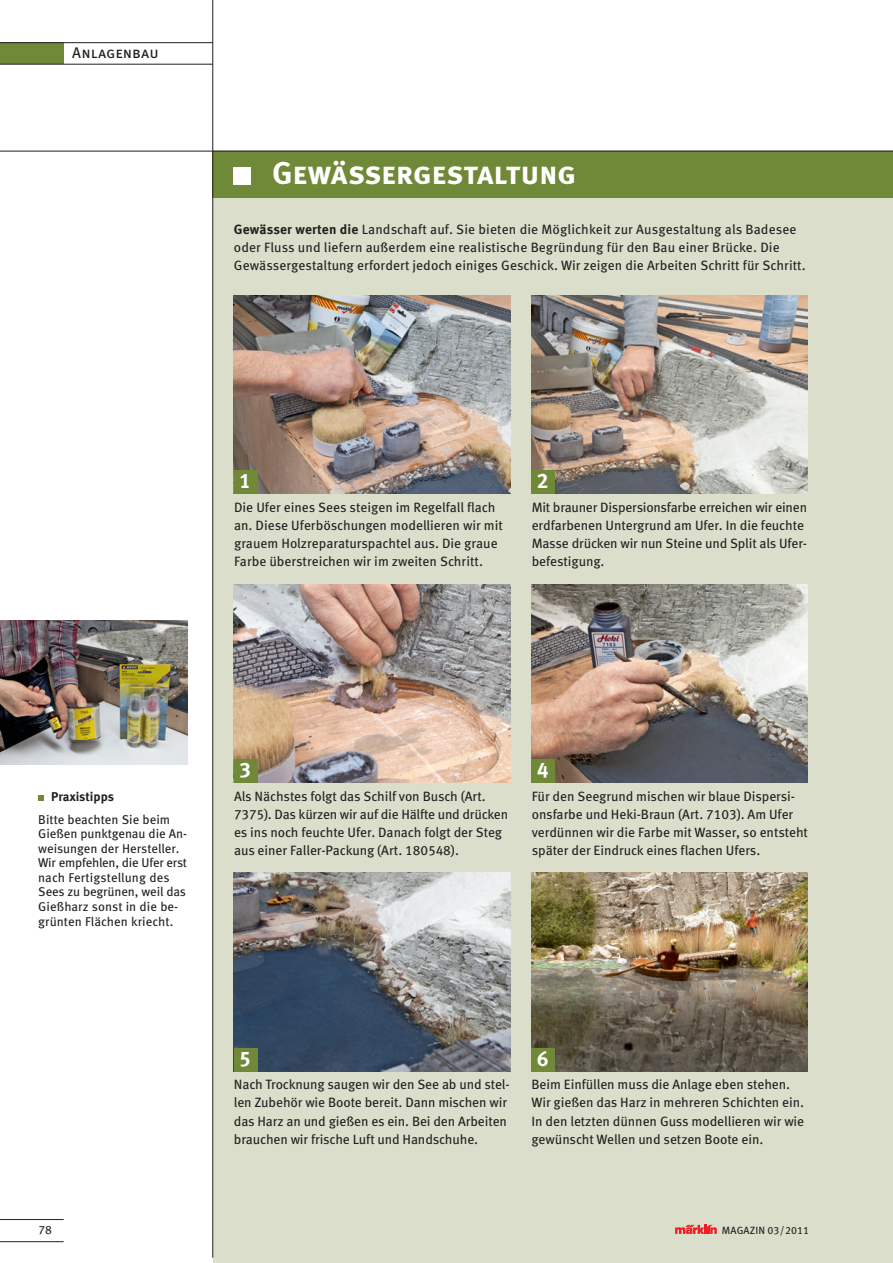
<style>
.page{position:relative;width:893px;height:1263px;background:#fff}
.page>*{position:absolute;margin:0;border:0;box-sizing:border-box;transform-origin:0 0}
.Kastenhead_22_pt{font:700 31.5px "Meta OT";letter-spacing:-.015em;color:#fff}
.t1{font:700 21px "Meta OT";color:#fff}
.t2{font:15.45px "Meta OT";letter-spacing:-.005em;color:#231f20}
.Text_Bildbeschreibun{font:13.5px/18px "Meta OT";letter-spacing:-.005em;color:#231f20}
.LT_Spaltentext{font:12.75px/14.5px "Meta OT";letter-spacing:-.005em;color:#231f20}
.Head_Spaltentext{font:700 12.75px "Meta OT";letter-spacing:-.005em;color:#231f20}
.t3{font:12px "Meta OT";color:#231f20}
.t4{font:10.5px "Meta OT";letter-spacing:.01em;color:#231f20}
.s1{font-weight:700}
</style>
<div class="page">
<hr style="left:0;top:1219px;width:64px;height:1px;background:#231f20">
<hr style="left:0;top:1241px;width:64px;height:1px;background:#231f20">
<div style="left:0;top:43px;width:64px;height:21px;background:#708938"></div>
<hr style="left:0;top:42px;width:213px;height:1px;background:#231f20">
<hr style="left:0;top:64px;width:213px;height:1px;background:#231f20">
<div style="left:213px;top:151px;width:680px;height:1112px;background:#dbdecb"></div>
<img style="left:234px;top:295px;width:276px;height:199px">
<img style="left:531px;top:295px;width:277px;height:199px">
<img style="left:234px;top:584px;width:276px;height:199px">
<img style="left:531px;top:584px;width:277px;height:199px">
<img style="left:531px;top:873px;width:277px;height:198px">
<img style="left:234px;top:873px;width:276px;height:198px">
<div style="left:234px;top:470px;width:23px;height:24px;background:#708938"></div>
<div style="left:531px;top:759px;width:24px;height:24px;background:#708938"></div>
<div style="left:531px;top:470px;width:24px;height:24px;background:#708938"></div>
<div style="left:234px;top:759px;width:23px;height:24px;background:#708938"></div>
<div style="left:531px;top:1048px;width:24px;height:23px;background:#708938"></div>
<div style="left:234px;top:1048px;width:23px;height:23px;background:#708938"></div>
<div style="left:213px;top:151px;width:680px;height:47px;background:#708938"></div>
<div style="left:234px;top:167px;width:17px;height:17px;background:#fff"></div>
<hr style="left:0;top:151px;width:893px;height:1px;background:#231f20">
<hr style="left:212px;top:0;width:1px;height:1258px;background:#231f20">
<svg style="left:675px;top:1225px;width:42px;height:9px"></svg>
<img style="left:0;top:620px;width:187px;height:144px">
<svg style="left:38px;top:795px;width:5px;height:6px"></svg>
<p class="t2" style="left:72px;top:43px;width:88px">Anlagenbau</p>
<p class="Kastenhead_22_pt" style="left:272px;top:153px;width:306px">Gewässergestaltung</p>
<p class="Text_Bildbeschreibun" style="left:234px;top:221px;width:573px"><span class="s1">Gewässer werten die</span> Landschaft auf. Sie bieten die Möglichkeit zur Ausgestaltung als Badesee oder Fluss und liefern außerdem eine realistische Begründung für den Bau einer Brücke. Die<br>Gewässergestaltung erfordert jedoch einiges Geschick. Wir zeigen die Arbeiten Schritt für Schritt.</p>
<p class="t1" style="left:239px;top:468px;width:13px">1</p>
<p class="t1" style="left:537px;top:468px;width:13px">2</p>
<p class="Text_Bildbeschreibun" style="left:234px;top:499px;width:270px">Die Ufer eines Sees steigen im Regelfall flach an. Diese Uferböschungen modellieren wir mit grauem Holzreparaturspachtel aus. Die graue Farbe überstreichen wir im zweiten Schritt.</p>
<p class="Text_Bildbeschreibun" style="left:532px;top:499px;width:277px">Mit brauner Dispersionsfarbe erreichen wir einen erdfarbenen Untergrund am Ufer. In die feuchte Masse drücken wir nun Steine und Split als Ufer&shy;befestigung.</p>
<p class="Head_Spaltentext" style="left:51px;top:788px;width:64px">Praxistipps</p>
<p class="LT_Spaltentext" style="left:38px;top:812px;width:150px">Bitte beachten Sie beim<br>Gießen punktgenau die An&shy;weisungen der Hersteller.<br>Wir empfehlen, die Ufer erst nach Fertigstellung des<br>Sees zu begrünen, weil das<br>Gießharz sonst in die be&shy;grünten Flächen kriecht.</p>
<p class="t1" style="left:239px;top:756px;width:13px">3</p>
<p class="t1" style="left:537px;top:756px;width:13px">4</p>
<p class="Text_Bildbeschreibun" style="left:234px;top:787px;width:276px">Als Nächstes folgt das Schilf von Busch (Art.<br>7375). Das kürzen wir auf die Hälfte und drücken es ins noch feuchte Ufer. Danach folgt der Steg aus einer Faller-Packung (Art. 180548).</p>
<p class="Text_Bildbeschreibun" style="left:532px;top:787px;width:278px">Für den Seegrund mischen wir blaue Dispersi&shy;onsfarbe und Heki-Braun (Art. 7103). Am Ufer verdünnen wir die Farbe mit Wasser, so entsteht später der Eindruck eines flachen Ufers.</p>
<p class="t3" style="left:38px;top:1222px;width:15px">78</p>
<p class="t1" style="left:239px;top:1045px;width:13px">5</p>
<p class="t1" style="left:537px;top:1045px;width:13px">6</p>
<p class="Text_Bildbeschreibun" style="left:234px;top:1076px;width:277px">Nach Trocknung saugen wir den See ab und stel&shy;len Zubehör wie Boote bereit. Dann mischen wir das Harz an und gießen es ein. Bei den Arbeiten brauchen wir frische Luft und Handschuhe.</p>
<p class="Text_Bildbeschreibun" style="left:531px;top:1076px;width:274px">Beim Einfüllen muss die Anlage eben stehen.<br>Wir gießen das Harz in mehreren Schichten ein.<br>In den letzten dünnen Guss modellieren wir wie gewünscht Wellen und setzen Boote ein.</p>
<p class="t4" style="left:722px;top:1223px;width:89px">MAGAZIN 03/2011</p>
</div>
